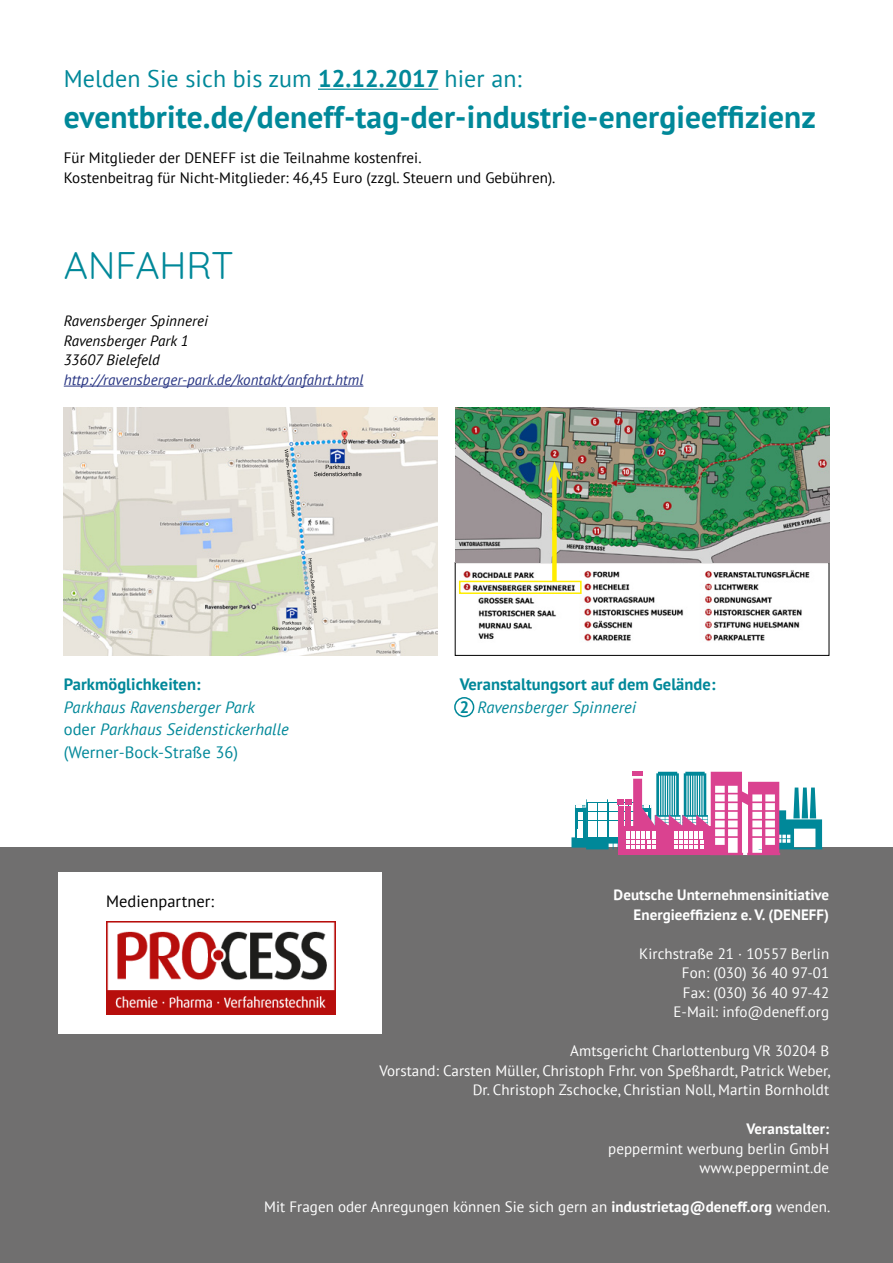
<style>
.page{position:relative;width:893px;height:1263px;background:#fff}
.page>*{position:absolute;margin:0;border:0;box-sizing:border-box;transform-origin:0 0}
.t1{font:37.5px "Quicksand";color:#089}
.t2{font:700 31.5px "PT Sans";letter-spacing:.005em;color:#089}
.t3{font:24px "PT Sans";letter-spacing:.005em;color:#089}
.t4{font:italic 16.5px/22.5px "PT Sans";letter-spacing:.005em;color:#089}
.t5{font:700 16.5px/22.5px "PT Sans";letter-spacing:.005em;color:#089}
.t6{font:16.5px "PT Sans";letter-spacing:.005em;color:#000}
.t7{font:15px/19.5px "PT Sans";letter-spacing:.005em;color:#fff;text-align:right}
.t8{font:15px/19.5px "PT Sans";letter-spacing:.005em;color:#000}
.t9{font:700 15px/19.5px "PT Sans";letter-spacing:.005em;color:#fff;text-align:right}
.t10{font:italic 15px/19.5px "PT Sans";letter-spacing:.005em;color:#000}
.t11{font:italic 15px "PT Sans";letter-spacing:.005em;color:#283583}
.s1{font-weight:700}
.s2{font-style:normal}
.s3{font-weight:400;font-style:italic}
</style>
<div class="page">
<div style="left:0;top:848px;width:893px;height:415px;background:#706f6f"></div>
<hr style="left:318px;top:89px;width:120px;height:1px;background:#089">
<div style="left:58px;top:872px;width:323px;height:161px;background:#fff"></div>
<img style="left:106px;top:921px;width:229px;height:93px">
<svg style="left:571px;top:772px;width:251px;height:83px"></svg>
<img style="left:455px;top:408px;width:374px;height:234px">
<div style="left:455px;top:562px;width:374px;height:94px;border:1px solid #000"></div>
<div style="left:454px;top:697px;width:20px;height:20px;border:2px solid #089;border-radius:50%"></div>
<div style="left:552px;top:474px;width:5px;height:107px;background:#ffed00"></div>
<svg style="left:547px;top:461px;width:15px;height:21px"></svg>
<div style="left:459px;top:581px;width:123px;height:13px;border:2px solid #ffed00"></div>
<hr style="left:64px;top:386px;width:299px;height:1px;background:#283583">
<img style="left:64px;top:407px;width:374px;height:249px">
<h3 class="t3" style="left:64px;top:64px;width:459px">Melden Sie sich bis zum <span class="s1">12.12.2017</span> hier an:</h3>
<h2 class="t2" style="left:64px;top:96px;width:754px">eventbrite.de/deneff-tag-der-industrie-energieeffizienz</h2>
<p class="t8" style="left:64px;top:148px;width:493px">Für Mitglieder der DENEFF ist die Teilnahme kostenfrei.<br>Kostenbeitrag für Nicht-Mitglieder: 46,45 Euro (zzgl. Steuern und Gebühren).</p>
<h1 class="t1" style="left:64px;top:236px;width:172px">ANFAHRT</h1>
<p class="t10" style="left:64px;top:311px;width:146px">Ravensberger Spinnerei<br>Ravensberger Park 1<br>33607 Bielefeld</p>
<p class="t11" style="left:64px;top:370px;width:301px">http://ravensberger-park.de/kontakt/anfahrt.html</p>
<p class="t5" style="left:64px;top:673px;width:138px">Parkmöglichkeiten:</p>
<p class="t4" style="left:64px;top:695px;width:227px">Parkhaus Ravensberger Park <span class="s2">oder</span> Parkhaus Seidenstickerhalle <span class="s2">(Werner-Bock-Straße 36)</span></p>
<p class="t5" style="left:460px;top:673px;width:257px">Veranstaltungsort auf dem Gelände:<br>2 <span class="s3">Ravensberger Spinnerei</span></p>
<p class="t6" style="left:106px;top:890px;width:109px">Medienpartner:</p>
<p class="t9" style="left:614px;top:885px;width:217px">Deutsche Unternehmensinitiative<br>Energieeffizienz e. V. (DENEFF)</p>
<p class="t7" style="left:639px;top:943px;width:191px">Kirchstraße 21 · 10557 Berlin<br>Fon: (030) 36 40 97-01<br>Fax: (030) 36 40 97-42<br>E-Mail: info@deneff.org</p>
<p class="t7" style="left:379px;top:1041px;width:452px">Amtsgericht Charlottenburg VR 30204 B<br>Vorstand: Carsten Müller, Christoph Frhr. von Speßhardt, Patrick Weber,<br>Dr. Christoph Zschocke, Christian Noll, Martin Bornholdt</p>
<p class="t9" style="left:747px;top:1119px;width:84px">Veranstalter:</p>
<p class="t7" style="left:608px;top:1138px;width:222px">peppermint werbung berlin GmbH www.peppermint.de</p>
<p class="t7" style="left:264px;top:1197px;width:568px">Mit Fragen oder Anregungen können Sie sich gern an <span class="s1">industrietag@deneff.org</span> wenden.</p>
</div>
